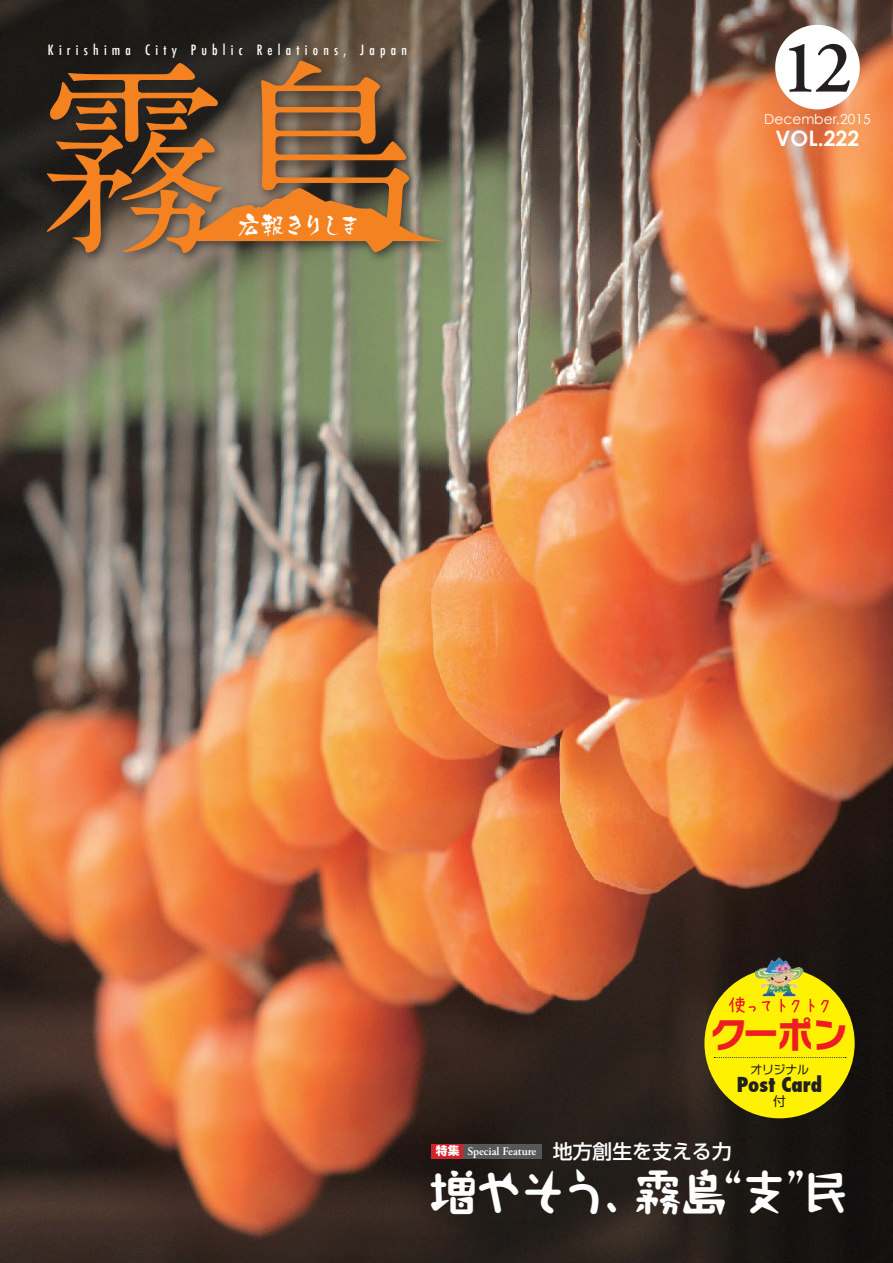
<style>
.page{position:relative;width:893px;height:1263px;background:#fff}
.page>*{position:absolute;margin:0;border:0;box-sizing:border-box;transform-origin:0 0}
.t1{font:600 74.4px "Adobe Garamond Pro";color:#231f20}
.t2{font:700 47.85px "Takarhythm Min De";letter-spacing:-.045em;color:#fff}
.t3{font:700 35.1px "Typelabo N Std";color:#ee1d23}
.t4{font:24.45px "Kyo Madoka";letter-spacing:-.235em;color:#fff}
.t5{font:700 21.3px "Century Gothic";color:#fff}
.t6{font:800 condensed 20.25px "Futura";color:#231f20}
.t7{font:500 19.95px "UD Shin Go Pr 6";color:#fff}
.t8{font:500 condensed 13.8px "Futura";letter-spacing:.38em;color:#fff}
.t9{font:13.8px "Century Gothic";color:#fff}
.t10{font:12.75px "Shin Go Pr 6";color:#231f20}
.t11{font:600 11.7px "Adobe Garamond Pro";color:#fff}
.t12{font:11.7px "Typelabo N Std";color:#231f20}
.t13{font:700 11.7px "Shin Go Pr 5";color:#fff}
.s1{font-family:"Takarhythm Min";font-weight:400}
</style>
<div class="page">
<img style="left:0;top:0;width:893px;height:1263px">
<div style="left:41px;top:55px;width:412px;height:210px;background:#231f20;opacity:.7"></div>
<svg style="left:47px;top:61px;width:397px;height:192px;background:#875c35"></svg>
<div style="left:775px;top:25px;width:85px;height:84px;background:#fff;border-radius:50%"></div>
<div style="left:432px;top:1144px;width:110px;height:14px;background:#57585a"></div>
<div style="left:432px;top:1144px;width:31px;height:14px;background:#d1232a"></div>
<div style="left:704px;top:968px;width:151px;height:150px;background:#fff101;border-radius:50%"></div>
<svg style="left:714px;top:1057px;width:132px;height:1px"></svg>
<img style="left:752px;top:957px;width:55px;height:40px">
<svg style="left:729px;top:997px;width:100px;height:16px"></svg>
<p class="t8" style="left:48px;top:41px;width:85px">Kirishima</p>
<p class="t8" style="left:145px;top:41px;width:33px">City</p>
<p class="t8" style="left:191px;top:41px;width:54px">Public</p>
<p class="t8" style="left:257px;top:41px;width:91px">Relations,</p>
<p class="t8" style="left:360px;top:41px;width:48px">Japan</p>
<h3 class="t4" style="left:238px;top:212px;width:125px">広報きりしま</h3>
<h1 class="t1" style="left:781px;top:25px;width:73px">12</h1>
<p class="t9" style="left:764px;top:111px;width:108px">December.2015</p>
<h3 class="t5" style="left:776px;top:125px;width:85px">VOL.222</h3>
<h3 class="t3" style="left:711px;top:1009px;width:138px">クーポン</h3>
<p class="t12" style="left:750px;top:1061px;width:60px">オリジナル</p>
<h3 class="t6" style="left:737px;top:1071px;width:87px">Post Card</h3>
<p class="t10" style="left:773px;top:1091px;width:14px">付</p>
<h3 class="t7" style="left:553px;top:1135px;width:180px">地方創生を支える力</h3>
<h2 class="t2" style="left:634px;top:1165px;width:218px">霧島支<span class="s1">“</span> 民<span class="s1">”</span></h2>
<p class="t13" style="left:436px;top:1142px;width:25px">特集</p>
<p class="t11" style="left:467px;top:1144px;width:70px">Special Feature</p>
<h2 class="t2" style="left:429px;top:1165px;width:224px">増やそう、</h2>
</div>
